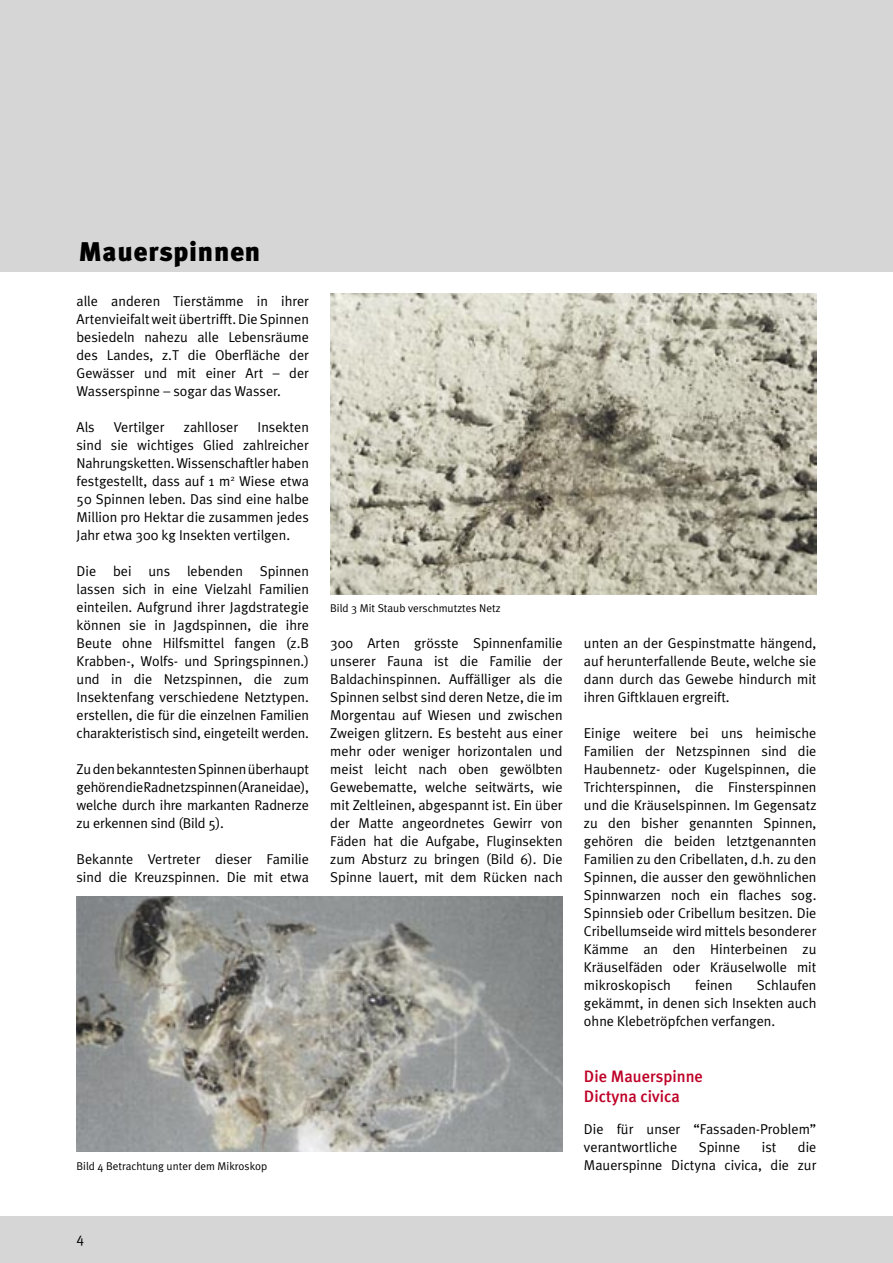
<style>
.page{position:relative;width:893px;height:1263px;background:#fff}
.page>*{position:absolute;margin:0;border:0;box-sizing:border-box;transform-origin:0 0}
.t1{font:900 27px "Meta Plus";letter-spacing:.03em;color:#000}
.t2{font:500 16.5px "Meta Plus";color:#be0027}
.t3{font:14.25px/18px "Meta Plus Normal";color:#000;text-align:justify}
.Grundtext{font:11.25px "Meta Plus Normal";color:#000}
</style>
<div class="page">
<div style="left:0;top:1216px;width:893px;height:47px;background:#d6d6d6"></div>
<div style="left:0;top:0;width:893px;height:272px;background:#d6d6d6"></div>
<img style="left:330px;top:293px;width:486px;height:301px">
<img style="left:77px;top:896px;width:486px;height:255px">
<p class="t1" style="left:78px;top:235px;width:183px">Mauerspinnen</p>
<p class="t3" style="left:77px;top:292px;width:234px">alle anderen Tierstämme in ihrer Artenvieifalt weit übertrifft. Die Spinnen besiedeln nahezu alle Lebensräume des Landes, z.T die Oberfläche der Gewässer und mit einer Art – der Wasserspinne – sogar das Wasser.</p>
<p class="t3" style="left:77px;top:418px;width:20px">Als</p>
<p class="t3" style="left:114px;top:418px;width:52px">Vertilger</p>
<p class="t3" style="left:184px;top:418px;width:56px">zahlloser</p>
<p class="t3" style="left:77px;top:418px;width:234px;text-indent:181px">Insekten sind sie wichtiges Glied zahlreicher Nahrungsketten. Wissenschaftler haben festgestellt, dass auf 1 m<sup>2</sup> Wiese etwa 50 Spinnen leben. Das sind eine halbe Million pro Hektar die zusammen jedes Jahr etwa 300 kg Insekten vertilgen.</p>
<p class="t3" style="left:77px;top:562px;width:234px">Die bei uns lebenden Spinnen lassen sich in eine Vielzahl Familien einteilen. Aufgrund ihrer Jagdstrategie können sie in Jagdspinnen, die ihre Beute ohne Hilfsmittel fangen (z.B Krabben-, Wolfs- und Springspinnen.) und in die Netzspinnen, die zum Insektenfang verschiedene Netztypen. erstellen, die für die einzelnen Familien charakteristisch sind, eingeteilt werden.</p>
<p class="t3" style="left:77px;top:760px;width:234px">Zu den bekanntesten Spinnen überhaupt gehören die Radnetzspinnen (Araneidae), welche durch ihre markanten Radnerze zu erkennen sind (Bild 5).</p>
<p class="t3" style="left:77px;top:850px;width:234px">Bekannte Vertreter dieser Familie sind die Kreuzspinnen. Die mit etwa</p>
<p class="Grundtext" style="left:77px;top:1160px;width:192px">Bild 4 Betrachtung unter dem Mikroskop</p>
<p class="Grundtext" style="left:330px;top:602px;width:172px">Bild 3 Mit Staub verschmutztes Netz</p>
<p class="t3" style="left:330px;top:634px;width:234px">300 Arten grösste Spinnenfamilie unserer Fauna ist die Familie der Baldachinspinnen. Auffälliger als die Spinnen selbst sind deren Netze, die im Morgentau auf Wiesen und zwischen Zweigen glitzern. Es besteht aus einer mehr oder weniger horizontalen und meist leicht nach oben gewölbten Gewebematte, welche seitwärts, wie mit Zeltleinen, abgespannt ist. Ein über der Matte angeordnetes Gewirr von Fäden hat die Aufgabe, Fluginsekten zum Absturz zu bringen (Bild 6). Die Spinne lauert, mit dem Rücken nach</p>
<p class="t3" style="left:584px;top:634px;width:234px">unten an der Gespinstmatte hängend, auf herunterfallende Beute, welche sie dann durch das Gewebe hindurch mit ihren Giftklauen ergreift.</p>
<p class="t3" style="left:584px;top:724px;width:234px">Einige weitere bei uns heimische Familien der Netzspinnen sind die Haubennetz- oder Kugelspinnen, die Trichterspinnen, die Finsterspinnen und die Kräuselspinnen. Im Gegensatz zu den bisher genannten Spinnen, gehören die beiden letztgenannten Familien zu den Cribellaten, d.h. zu den Spinnen, die ausser den gewöhnlichen Spinnwarzen noch ein flaches sog.<br>Spinnsieb oder Cribellum besitzen. Die Cribellumseide wird mittels besonderer Kämme an den Hinterbeinen zu Kräuselfäden oder Kräuselwolle mit mikroskopisch</p>
<p class="t3" style="left:584px;top:976px;width:234px;text-indent:173px">Schlaufen gekämmt, in denen sich Insekten auch ohne Klebetröpfchen verfangen.</p>
<p class="t3" style="left:695px;top:976px;width:39px">feinen</p>
<p class="t2" style="left:584px;top:1067px;width:121px">Die Mauerspinne</p>
<p class="t2" style="left:584px;top:1086px;width:97px">Dictyna civica</p>
<p class="t3" style="left:584px;top:1120px;width:234px">Die für unser “Fassaden-Problem” verantwortliche</p>
<p class="t3" style="left:584px;top:1138px;width:234px;text-align:right">die<br>Mauerspinne Dictyna civica, die zur</p>
<p class="t3" style="left:699px;top:1138px;width:43px">Spinne</p>
<p class="t3" style="left:762px;top:1138px;width:16px">ist</p>
<p class="t3" style="left:77px;top:1229px;width:9px">4</p>
</div>
